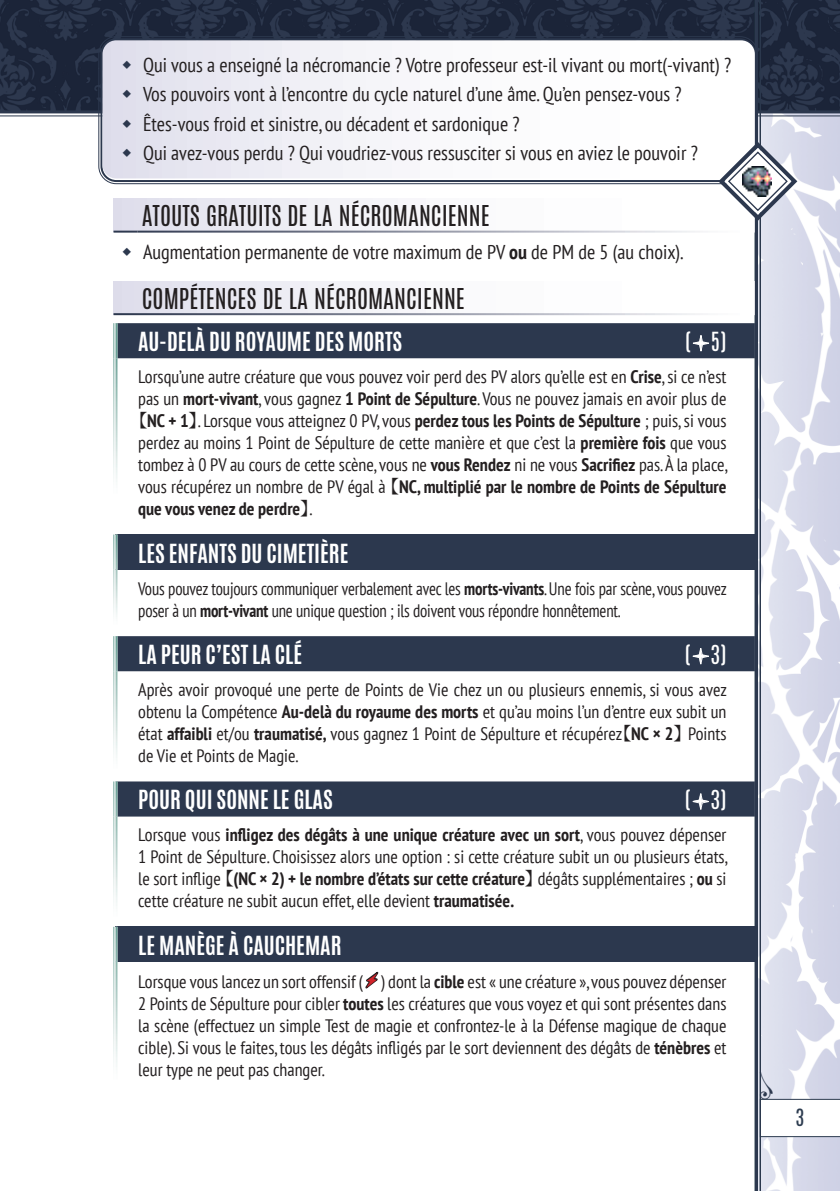
<style>
.page{position:relative;width:840px;height:1191px;background:#fff}
.page>*{position:absolute;margin:0;border:0;box-sizing:border-box;transform-origin:0 0}
.t1{font:24px "Antonio";color:#231f20}
.t2{font:700 22px "Antonio";color:#fff}
.t3{font:22px "Antonio";color:#fff}
.t4{font:condensed 20px "PT Sans";color:#231f20}
.t5{font:20px "Antonio";color:#2d3c50}
.t6{font:condensed 18px/22px "PT Sans";color:#231f20;text-align:justify}
.t7{font:condensed 18px/22px "PT Sans";color:#231f20;scale:.93 1}
.t8{font:700 condensed 18px "PT Sans";color:#231f20}
.s1{font-weight:700}
.s2{font-family:"Koz Min Pro";font-stretch:normal}
.s3{font-weight:400}
.s4{font-family:"Koz Min Pro";font-weight:400;font-stretch:normal}
</style>
<div class="page">
<img style="left:757px;top:113px;width:82px;height:1078px">
<img style="left:0;top:0;width:839px;height:110px">
<hr style="left:0;top:110px;width:839px;height:3px;background:#2c384e">
<hr style="left:0;top:115px;width:839px;height:1px;background:#2c384e">
<div style="left:98px;top:36px;width:659px;height:148px;border:1px solid #2c384e;border-radius:17px"></div>
<div style="left:100px;top:38px;width:655px;height:144px;border:2px solid #2c384e;border-radius:15px"></div>
<svg style="left:113px;top:198px;width:542px;height:33px"></svg>
<div style="left:113px;top:281px;width:641px;height:33px;background:linear-gradient(to right,#e4e3ef,#fff)"></div>
<hr style="left:113px;top:313px;width:641px;height:2px;background:#fff">
<hr style="left:113px;top:323px;width:4px;height:35px;background:#caddda">
<svg style="left:114px;top:358px;width:1px;height:102px"></svg>
<hr style="left:113px;top:323px;width:1px;height:35px;background:#fff">
<div style="left:115px;top:534px;width:639px;height:35px;background:#2c384e"></div>
<hr style="left:113px;top:534px;width:4px;height:35px;background:#d4e3e0">
<svg style="left:114px;top:569px;width:1px;height:35px"></svg>
<hr style="left:113px;top:534px;width:1px;height:35px;background:#fff">
<hr style="left:115px;top:534px;width:2px;height:35px;background:#fff">
<hr style="left:113px;top:636px;width:4px;height:35px;background:#d1e1de">
<svg style="left:114px;top:671px;width:1px;height:68px"></svg>
<hr style="left:113px;top:636px;width:1px;height:35px;background:#fff">
<hr style="left:113px;top:781px;width:4px;height:35px;background:#d1e2de">
<svg style="left:114px;top:816px;width:1px;height:70px"></svg>
<hr style="left:113px;top:781px;width:1px;height:35px;background:#fff">
<div style="left:115px;top:926px;width:639px;height:36px;background:#2c384e"></div>
<hr style="left:113px;top:926px;width:4px;height:36px;background:#d1e2de">
<svg style="left:114px;top:962px;width:1px;height:82px"></svg>
<hr style="left:113px;top:926px;width:1px;height:36px;background:#fff">
<hr style="left:115px;top:926px;width:2px;height:36px;background:#fff">
<hr style="left:759px;top:0;width:1px;height:1191px;background:#2c384e">
<hr style="left:754px;top:0;width:3px;height:1191px;background:#2c384e">
<svg style="left:102px;top:40px;width:652px;height:138px"></svg>
<svg style="left:715px;top:139px;width:84px;height:85px"></svg>
<img style="left:741px;top:166px;width:30px;height:30px">
<svg style="left:759px;top:1071px;width:80px;height:66px"></svg>
<div style="left:115px;top:323px;width:639px;height:35px;background:#2c384e"></div>
<div style="left:115px;top:636px;width:639px;height:35px;background:#2c384e"></div>
<div style="left:115px;top:781px;width:639px;height:35px;background:#2c384e"></div>
<svg style="left:123px;top:60px;width:8px;height:9px"></svg>
<svg style="left:123px;top:90px;width:8px;height:8px"></svg>
<svg style="left:123px;top:119px;width:8px;height:9px"></svg>
<svg style="left:123px;top:149px;width:8px;height:8px"></svg>
<p class="t4" style="left:143px;top:52px;width:589px">Qui vous a enseigné la nécromancie ? Votre professeur est-il vivant ou mort(-vivant) ?</p>
<p class="t4" style="left:143px;top:81px;width:539px">Vos pouvoirs vont à l’encontre du cycle naturel d’une âme. Qu’en pensez-vous ?</p>
<p class="t4" style="left:143px;top:111px;width:378px">Êtes-vous froid et sinistre, ou décadent et sardonique ?</p>
<p class="t4" style="left:143px;top:141px;width:556px">Qui avez-vous perdu ? Qui voudriez-vous ressusciter si vous en aviez le pouvoir ?</p>
<p class="t1" style="left:142px;top:198px;width:349px">ATOUTS GRATUITS DE LA NÉCROMANCIENNE</p>
<p class="t4" style="left:143px;top:239px;width:541px">Augmentation permanente de votre maximum de PV <span class="s1">ou</span> de PM de 5 (au choix).</p>
<p class="t1" style="left:142px;top:280px;width:324px">COMPÉTENCES DE LA NÉCROMANCIENNE</p>
<p class="t2" style="left:138px;top:325px;width:265px">AU-DELÀ DU ROYAUME DES MORTS</p>
<p class="t3" style="left:684px;top:325px;width:43px">( 5)</p>
<p class="t6" style="left:138px;top:365px;width:589px">Lorsqu’une autre créature que vous pouvez voir perd des PV alors qu’elle est en <span class="s1">Crise</span>, si ce n’est</p>
<p class="t6" style="left:138px;top:387px;width:589px">pas un <span class="s1">mort-vivant</span>, vous gagnez <span class="s1">1 Point de Sépulture</span>. Vous ne pouvez jamais en avoir plus de</p>
<p class="t6" style="left:129px;top:409px;width:598px"><span class="s2">【</span><span class="s1">NC + 1</span><span class="s2">】</span>. Lorsque vous atteignez 0 PV, vous <span class="s1">perdez tous les Points de Sépulture</span> ; puis, si vous</p>
<p class="t6" style="left:138px;top:431px;width:589px">perdez au moins 1 Point de Sépulture de cette manière et que c’est la <span class="s1">première fois</span> que vous</p>
<p class="t6" style="left:138px;top:453px;width:590px">tombez à 0 PV au cours de cette scène, vous ne <span class="s1">vous Rendez</span> ni ne vous <span class="s1">Sacrifiez</span> pas. À la place,</p>
<p class="t8" style="left:138px;top:475px;width:589px"><span class="s3">vous récupérez un nombre de PV égal à</span> <span class="s4">【</span>NC, multiplié par le nombre de Points de Sépulture</p>
<p class="t8" style="left:138px;top:497px;width:181px">que vous venez de perdre<span class="s4">】</span><span class="s3">.</span></p>
<p class="t2" style="left:138px;top:536px;width:212px">LES ENFANTS DU CIMETIÈRE</p>
<p class="t7" style="left:138px;top:577px;width:634px">Vous pouvez toujours communiquer verbalement avec les <span class="s1">morts-vivants</span>. Une fois par scène, vous pouvez poser à un <span class="s1">mort-vivant</span> une unique question ; ils doivent vous répondre honnêtement.</p>
<p class="t2" style="left:138px;top:638px;width:165px">LA PEUR C’EST LA CLÉ</p>
<p class="t3" style="left:684px;top:638px;width:43px">( 3)</p>
<p class="t6" style="left:138px;top:678px;width:590px">Après avoir provoqué une perte de Points de Vie chez un ou plusieurs ennemis, si vous avez obtenu la Compétence <span class="s1">Au-delà du royaume des morts</span> et qu’au moins l’un d’entre eux subit un état <span class="s1">affaibli</span> et/ou <span class="s1">traumatisé,</span> vous gagnez 1 Point de Sépulture et récupérez<span class="s2">【</span><span class="s1">NC × 2</span><span class="s2">】</span>Points de Vie et Points de Magie.</p>
<p class="t2" style="left:138px;top:783px;width:196px">POUR QUI SONNE LE GLAS</p>
<p class="t3" style="left:684px;top:784px;width:43px">( 3)</p>
<p class="t6" style="left:138px;top:823px;width:590px">Lorsque vous <span class="s1">infligez des dégâts à une unique créature avec un sort</span>, vous pouvez dépenser 1 Point de Sépulture. Choisissez alors une option : si cette créature subit un ou plusieurs états, le sort inflige <span class="s2">【</span><span class="s1">(NC × 2) + le nombre d’états sur cette créature</span><span class="s2">】</span>dégâts supplémentaires ; <span class="s1">ou</span> si cette créature ne subit aucun effet, elle devient <span class="s1">traumatisée.</span></p>
<p class="t2" style="left:138px;top:928px;width:205px">LE MANÈGE À CAUCHEMAR</p>
<p class="t6" style="left:138px;top:970px;width:589px">Lorsque vous lancez un sort offensif ( ) dont la <span class="s1">cible</span> est « une créature », vous pouvez dépenser 2 Points de Sépulture pour cibler <span class="s1">toutes</span> les créatures que vous voyez et qui sont présentes dans la scène (effectuez un simple Test de magie et confrontez-le à la Défense magique de chaque cible). Si vous le faites, tous les dégâts infligés par le sort deviennent des dégâts de <span class="s1">ténèbres</span> et leur type ne peut pas changer.</p>
<p class="t5" style="left:795px;top:1102px;width:10px">3</p>
</div>
